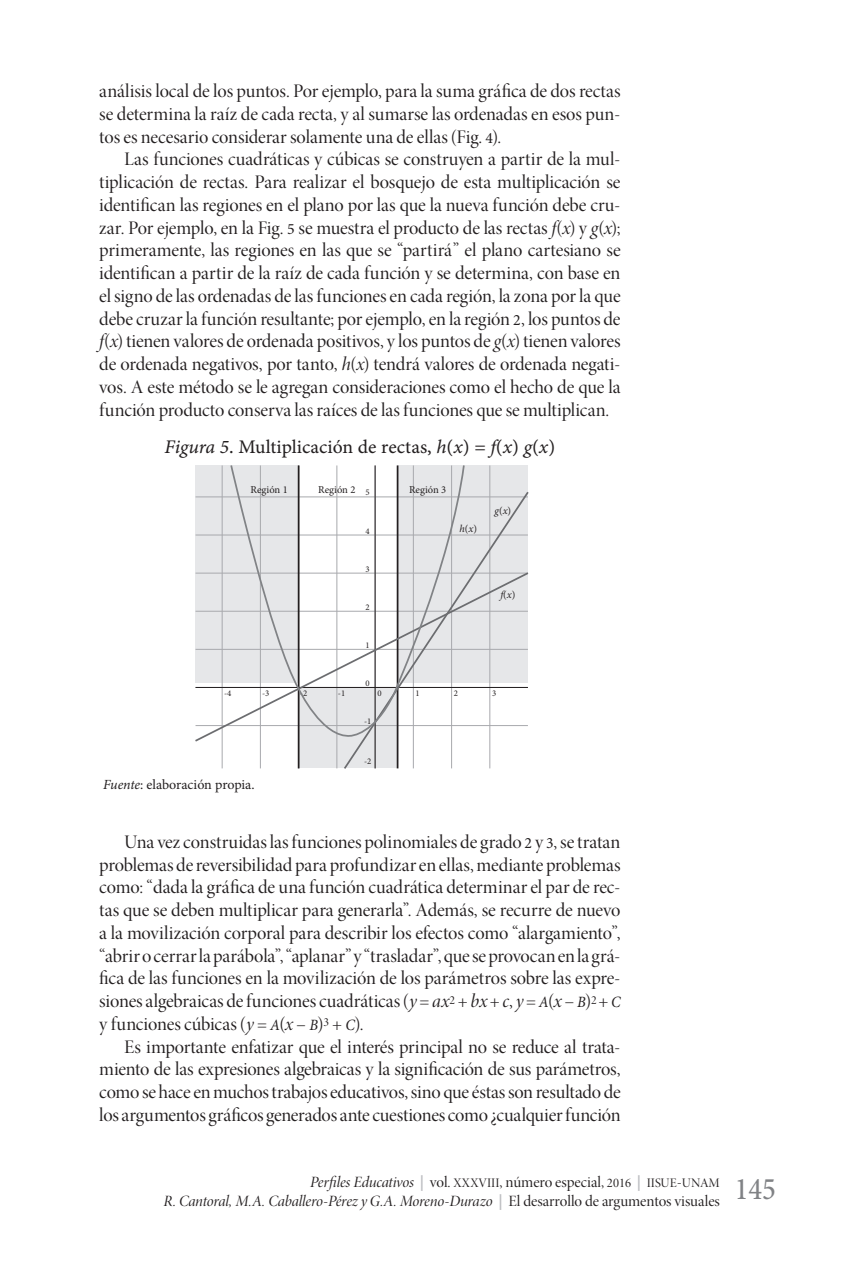
<style>
.page{position:relative;width:844px;height:1265px;background:#fff}
.page>*{position:absolute;margin:0;border:0;box-sizing:border-box;transform-origin:0 0}
.CT{font:19.25px/22.8px "Minion Pro Disp";letter-spacing:-.01em;color:#231f20;text-align:justify}
.t1{font:19.25px "Minion Pro Capt";color:#231f20}
.t2{font:15.75px "Minion Pro It Disp";letter-spacing:-.015em;color:#231f20}
.t3{font:15.75px "Minion Pro Disp";color:#231f20}
.t4{font:14px "Minion Pro";letter-spacing:-.005em;color:#231f20}
.t5{font:10.5px "Minion Pro";color:#231f20}
.t6{font:italic 10.5px "Minion Pro";color:#231f20}
.t7{font:8.75px "Minion Pro";color:#231f20}
.s1{font-family:"Minion Pro";font-size:15.75px}
.s2{font-family:"Minion Pro It Disp"}
.s3{font-family:"Minion Pro It Capt"}
.s4{font-style:normal}
.s5{font-style:italic}
.s6{font-family:"Minion Pro";font-style:italic;font-size:15.75px}
.s7{font-family:"Minion Pro Bold Capt";color:#bcbdc0}
.s8{font-size:13.12px}
.s9{font-family:"Minion Pro Disp"}
</style>
<div class="page">
<div style="left:195px;top:465px;width:103px;height:218px;background:#e6e7e9"></div>
<div style="left:397px;top:465px;width:131px;height:218px;background:#e6e7e9"></div>
<div style="left:298px;top:687px;width:99px;height:81px;background:#e6e7e9"></div>
<hr style="left:195px;top:535px;width:333px;height:1px;background:#a8a9ad">
<hr style="left:195px;top:496px;width:333px;height:1px;background:#a8a9ad">
<hr style="left:222px;top:465px;width:1px;height:303px;background:#a8a9ad">
<hr style="left:260px;top:465px;width:1px;height:303px;background:#a8a9ad">
<hr style="left:336px;top:465px;width:1px;height:303px;background:#a8a9ad">
<hr style="left:489px;top:465px;width:1px;height:303px;background:#a8a9ad">
<hr style="left:298px;top:465px;width:1px;height:303px;background:#231f20">
<svg style="left:195px;top:571px;width:143px;height:172px"></svg>
<svg style="left:344px;top:490px;width:185px;height:279px"></svg>
<svg style="left:229px;top:465px;width:236px;height:274px"></svg>
<p class="CT" style="left:99px;top:80px;width:522px">análisis local de los puntos. Por ejemplo, para la suma gráfica de dos rectas se determina la raíz de cada recta, y al sumarse las ordenadas en esos pun&shy;tos es necesario considerar solamente una de ellas (Fig. <span class="s1">4</span>).</p>
<p class="CT" style="left:99px;top:148px;width:522px;text-indent:25px">Las funciones cuadráticas y cúbicas se construyen a partir de la mul&shy;tiplicación de rectas. Para realizar el bosquejo de esta multiplicación se identifican las regiones en el plano por las que la nueva función debe cru&shy;zar. Por ejemplo, en la Fig. <span class="s1">5</span> se muestra el producto de las rectas <span class="s2">f</span>(<span class="s2">x</span>) y <span class="s2">g</span>(<span class="s2">x</span>); primeramente, las regiones en las que se “partirá” el plano cartesiano se identifican a partir de la raíz de cada función y se determina, con base en el signo de las ordenadas de las funciones en cada región, la zona por la que debe cruzar la función resultante; por ejemplo, en la región <span class="s1">2</span>, los puntos de <span class="s2">f</span>(<span class="s2">x</span>) tienen valores de ordenada positivos, y los puntos de <span class="s2">g</span>(<span class="s2">x</span>) tienen valores de ordenada negativos, por tanto, <span class="s2">h</span>(<span class="s2">x</span>) tendrá valores de ordenada negati&shy;vos. A este método se le agregan consideraciones como el hecho de que la función producto conserva las raíces de las funciones que se multiplican.</p>
<p class="t1" style="left:164px;top:434px;width:392px"><span class="s3">Figura 5</span>. Multiplicación de rectas, <span class="s3">h</span>(<span class="s3">x</span>) = <span class="s3">f</span>(<span class="s3">x</span>) <span class="s3">g</span>(<span class="s3">x</span>)</p>
<p class="t5" style="left:250px;top:483px;width:39px">Región 1</p>
<p class="t5" style="left:318px;top:483px;width:39px">Región 2</p>
<p class="t5" style="left:409px;top:483px;width:39px">Región 3</p>
<p class="t7" style="left:365px;top:487px;width:6px">5</p>
<p class="t7" style="left:365px;top:525px;width:6px">4</p>
<p class="t7" style="left:365px;top:563px;width:6px">3</p>
<p class="t7" style="left:365px;top:601px;width:6px">2</p>
<p class="t7" style="left:365px;top:639px;width:6px">1</p>
<p class="t6" style="left:459px;top:521px;width:19px">h<span class="s4">(</span>x<span class="s4">)</span></p>
<p class="t6" style="left:494px;top:503px;width:18px">g<span class="s4">(</span>x<span class="s4">)</span></p>
<p class="t6" style="left:500px;top:587px;width:17px">f<span class="s4">(</span>x<span class="s4">)</span></p>
<p class="t7" style="left:365px;top:677px;width:6px">0</p>
<p class="t7" style="left:364px;top:715px;width:9px">-1</p>
<p class="t7" style="left:364px;top:755px;width:9px">-2</p>
<p class="t7" style="left:224px;top:688px;width:9px">-4</p>
<p class="t7" style="left:262px;top:688px;width:9px">-3</p>
<p class="t7" style="left:300px;top:688px;width:9px">-2</p>
<p class="t7" style="left:338px;top:688px;width:9px">-1</p>
<p class="t7" style="left:377px;top:688px;width:6px">0</p>
<p class="t4" style="left:103px;top:775px;width:153px"><span class="s5">Fuente</span>: elaboración propia.</p>
<p class="t7" style="left:415px;top:688px;width:6px">1</p>
<p class="t7" style="left:454px;top:688px;width:6px">2</p>
<p class="t7" style="left:492px;top:688px;width:6px">3</p>
<p class="CT" style="left:99px;top:831px;width:522px;text-indent:25px">Una vez construidas las funciones polinomiales de grado <span class="s1">2</span> y <span class="s1">3</span>, se tratan problemas de reversibilidad para profundizar en ellas, mediante problemas como: “dada la gráfica de una función cuadrática determinar el par de rec&shy;tas que se deben multiplicar para generarla”. Además, se recurre de nuevo a la movilización corporal para describir los efectos como “alargamiento”, “abrir o cerrar la parábola”, “aplanar” y “trasladar”, que se provocan en la grá&shy;fica de las funciones en la movilización de los parámetros sobre las expre&shy;siones algebraicas de funciones cuadráticas (<span class="s2">y</span> = <span class="s2">ax</span><sup>2</sup> + <span class="s2">bx</span> + <span class="s2">c</span>, <span class="s2">y</span> = <span class="s6">A</span>(<span class="s2">x</span> – <span class="s6">B</span>)<sup>2</sup> + <span class="s6">C </span>y funciones cúbicas (<span class="s2">y</span> = <span class="s6">A</span>(<span class="s2">x</span> – <span class="s6">B</span>)<sup>3</sup> + <span class="s6">C</span>).</p>
<p class="CT" style="left:99px;top:1036px;width:522px;text-indent:25px">Es importante enfatizar que el interés principal no se reduce al trata&shy;miento de las expresiones algebraicas y la significación de sus parámetros, como se hace en muchos trabajos educativos, sino que éstas son resultado de los argumentos gráficos generados ante cuestiones como ¿cualquier función</p>
<p class="t3" style="left:310px;top:1172px;width:411px"><span class="s2">Perfiles Educativos</span> <span class="s7">|</span> vol. <span class="s8">XXXVIII</span>, número especial, <span class="s8">2016</span> <span class="s7">|</span> <span class="s8">IISUE</span>-<span class="s8">UNAM</span></p>
<p class="t2" style="left:164px;top:1192px;width:613px">R. Cantoral, M.A. Caballero-Pérez y G.A. Moreno-Durazo <span class="s7">|</span> <span class="s9">El desarrollo de argumentos visuales</span> <sup>145</sup></p>
</div>
